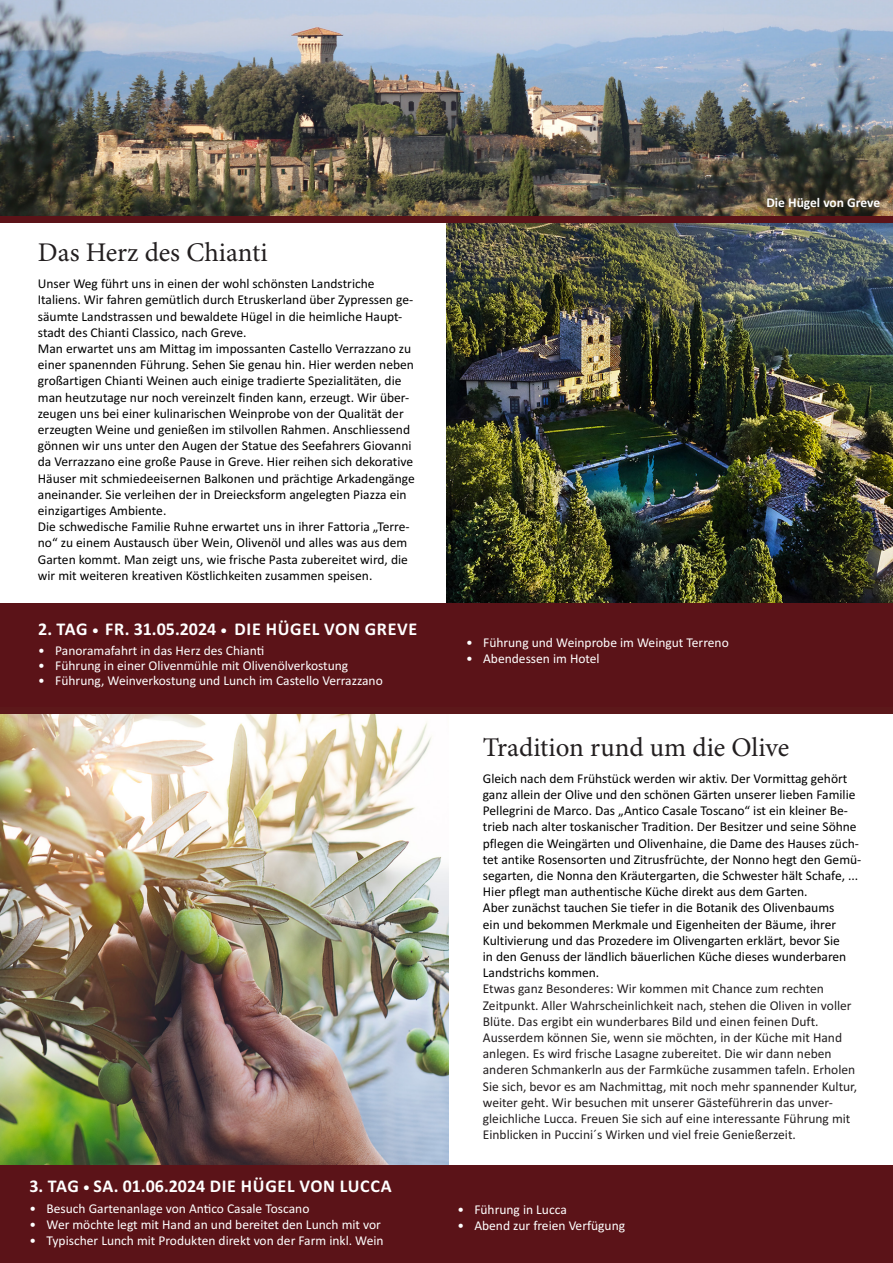
<style>
.page{position:relative;width:893px;height:1263px;background:#fff}
.page>*{position:absolute;margin:0;border:0;box-sizing:border-box;transform-origin:0 0}
.t1{font:27px "Minion Pro";color:#231f20}
.Leistungen{font:700 18px "Calibri";letter-spacing:.04em;color:#fff}
.t2{font:13.5px/16.2px "Calibri";color:#000}
.t3{font:13.5px/16.2px "Calibri";color:#231f20}
.t4{font:13.5px "Calibri";color:#fff}
.t5{font:700 13.5px "Calibri";color:#fff}
.s1{font-size:13.5px}
</style>
<div class="page">
<img style="left:0;top:0;width:893px;height:216px">
<img style="left:446px;top:222px;width:447px;height:381px">
<img style="left:0;top:713px;width:448px;height:453px">
<div style="left:0;top:603px;width:893px;height:110px;background:#5b1318"></div>
<div style="left:0;top:216px;width:893px;height:6px;background:#5b1318"></div>
<div style="left:0;top:707px;width:893px;height:6px;background:#5c181a"></div>
<div style="left:0;top:1166px;width:893px;height:97px;background:#5b1318"></div>
<p class="t1" style="left:38px;top:236px;width:231px">Das Herz des Chianti</p>
<p class="t2" style="left:38px;top:275px;width:377px">Unser Weg führt uns in einen der wohl schönsten Landstriche Italiens. Wir fahren gemütlich durch Etruskerland über Zypressen ge&shy;säumte Landstrassen und bewaldete Hügel in die heimliche Haupt&shy;stadt des Chianti Classico, nach Greve.</p>
<p class="t2" style="left:38px;top:340px;width:378px">Man erwartet uns am Mittag im impossanten Castello Verrazzano zu einer spanennden Führung. Sehen Sie genau hin. Hier werden neben großartigen Chianti Weinen auch einige tradierte Spezialitäten, die man heutzutage nur noch vereinzelt finden kann, erzeugt. Wir über&shy;zeugen uns bei einer kulinarischen Weinprobe von der Qualität der erzeugten Weine und genießen im stilvollen Rahmen. Anschliessend gönnen wir uns unter den Augen der Statue des Seefahrers Giovanni da Verrazzano eine große Pause in Greve. Hier reihen sich dekorative Häuser mit schmiedeeisernen Balkonen und prächtige Arkadengänge aneinander. Sie verleihen der in Dreiecksform angelegten Piazza ein einzigartiges Ambiente.</p>
<p class="t2" style="left:38px;top:518px;width:373px">Die schwedische Familie Ruhne erwartet uns in ihrer Fattoria „Terre&shy;no“ zu einem Austausch über Wein, Olivenöl und alles was aus dem Garten kommt. Man zeigt uns, wie frische Pasta zubereitet wird, die wir mit weiteren kreativen Köstlichkeiten zusammen speisen.</p>
<p class="Leistungen" style="left:38px;top:616px;width:381px">2. TAG <span class="s1">•</span> FR. 31.05.2024 <span class="s1">•</span> DIE HÜGEL VON GREVE</p>
<p class="t4" style="left:38px;top:641px;width:227px">• Panoramafahrt in das Herz des Chianti</p>
<p class="t4" style="left:38px;top:656px;width:312px">• Führung in einer Olivenmühle mit Olivenölverkostung</p>
<p class="t4" style="left:38px;top:671px;width:346px">• Führung, Weinverkostung und Lunch im Castello Verrazzano</p>
<p class="Leistungen" style="left:29px;top:1173px;width:364px">3. TAG <span class="s1">•</span> SA. 01.06.2024 DIE HÜGEL VON LUCCA</p>
<p class="t4" style="left:29px;top:1199px;width:281px">• Besuch Gartenanlage von Antico Casale Toscano</p>
<p class="t4" style="left:29px;top:1215px;width:353px">• Wer möchte legt mit Hand an und bereitet den Lunch mit vor</p>
<p class="t4" style="left:29px;top:1231px;width:356px">• Typischer Lunch mit Produkten direkt von der Farm inkl. Wein</p>
<p class="t5" style="left:766px;top:193px;width:115px">Die Hügel von Greve</p>
<p class="t4" style="left:466px;top:633px;width:264px">• Führung und Weinprobe im Weingut Terreno</p>
<p class="t4" style="left:466px;top:649px;width:135px">• Abendessen im Hotel</p>
<p class="t1" style="left:483px;top:731px;width:308px">Tradition rund um die Olive</p>
<p class="t2" style="left:483px;top:770px;width:380px">Gleich nach dem Frühstück werden wir aktiv. Der Vormittag gehört ganz allein der Olive und den schönen Gärten unserer lieben Familie Pellegrini de Marco. Das „Antico Casale Toscano“ ist ein kleiner Be&shy;trieb nach alter toskanischer Tradition. Der Besitzer und seine Söhne pflegen die Weingärten und Olivenhaine, die Dame des Hauses züch&shy;tet antike Rosensorten und Zitrusfrüchte, der Nonno hegt den Gemü&shy;segarten, die Nonna den Kräutergarten, die Schwester hält Schafe, ...<br>Hier pflegt man authentische Küche direkt aus dem Garten.</p>
<p class="t2" style="left:483px;top:899px;width:365px">Aber zunächst tauchen Sie tiefer in die Botanik des Olivenbaums ein und bekommen Merkmale und Eigenheiten der Bäume, ihrer Kultivierung und das Prozedere im Olivengarten erklärt, bevor Sie in den Genuss der ländlich bäuerlichen Küche dieses wunderbaren Landstrichs kommen.</p>
<p class="t3" style="left:483px;top:980px;width:370px">Etwas ganz Besonderes: Wir kommen mit Chance zum rechten<br>Zeitpunkt. Aller Wahrscheinlichkeit nach, stehen die Oliven in voller<br>Blüte. Das ergibt ein wunderbares Bild und einen feinen Duft.</p>
<p class="t3" style="left:483px;top:1029px;width:376px">Ausserdem können Sie, wenn sie möchten, in der Küche mit Hand anlegen. Es wird frische Lasagne zubereitet. Die wir dann neben anderen Schmankerln aus der Farmküche zusammen tafeln. Erholen Sie sich, bevor es am Nachmittag, mit noch mehr spannender Kultur, weiter geht. Wir besuchen mit unserer Gästeführerin das unver&shy;gleichliche Lucca. Freuen Sie sich auf eine interessante Führung mit Einblicken in Puccini´s Wirken und viel freie Genießerzeit.</p>
<p class="t4" style="left:457px;top:1200px;width:111px">• Führung in Lucca</p>
<p class="t4" style="left:457px;top:1216px;width:169px">• Abend zur freien Verfügung</p>
</div>
